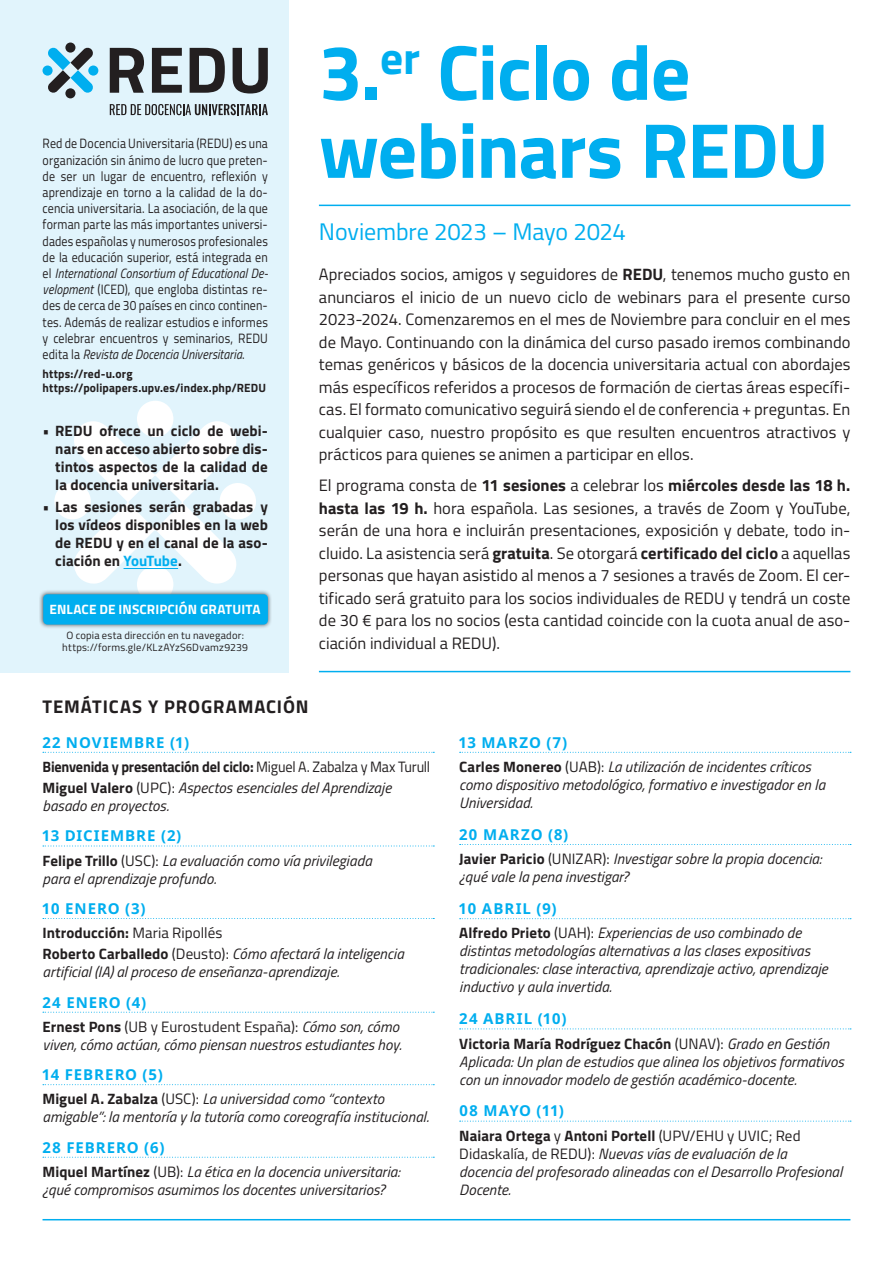
<style>
.page{position:relative;width:893px;height:1263px;background:#fff}
.page>*{position:absolute;margin:0;border:0;box-sizing:border-box;transform-origin:0 0}
.t1{font:700 78px/78px "Titillium Web";letter-spacing:-.015em;color:#00aeef}
.t2{font:24px "Titillium Web";letter-spacing:-.01em;color:#00aeef}
.t3{font:700 18.3px "Titillium Web";letter-spacing:.05em;color:#231f20}
.t4{font:16.5px/22.5px "Titillium Web";color:#231f20;text-align:justify}
.t5{font:italic 15px/18px "Titillium Web";letter-spacing:.005em;color:#231f20}
.t6{font:700 15px/18px "Titillium Web";letter-spacing:.005em;color:#231f20;text-align:justify}
.t7{font:700 15px "Noto Sans";letter-spacing:.065em;color:#00aeef}
.t8{font:700 15px/21.1px "Titillium Web";letter-spacing:-.015em;color:#231f20;scale:.95 1}
.t9{font:13.5px/16.2px "Titillium Web";letter-spacing:.01em;color:#231f20;text-align:justify;scale:.89 1}
.t10{font:700 13.5px "Titillium Web";letter-spacing:.01em;color:#fff}
.t11{font:700 12px/14.4px "Titillium Web";letter-spacing:.015em;color:#231f20}
.t12{font:10.5px/12.6px "Titillium Web";letter-spacing:.02em;color:#231f20;text-align:center}
.s1{font-style:italic}
.s2{font-weight:400}
.s3{color:#00aeef}
.s4{font-weight:700}
.s5{font-weight:400;font-style:italic}
.s6{font-weight:700;font-style:normal}
.s7{font-style:normal}
</style>
<div class="page">
<div style="left:0;top:0;width:288px;height:672px;background:#e1f4fc"></div>
<svg style="left:72px;top:419px;width:164px;height:166px"></svg>
<div style="left:219px;top:483px;width:37px;height:37px;background:#fff;border-radius:18px"></div>
<div style="left:137px;top:401px;width:36px;height:36px;background:#fff;border-radius:50%"></div>
<div style="left:54px;top:483px;width:37px;height:36px;background:#fff;border-radius:50%"></div>
<div style="left:137px;top:566px;width:36px;height:36px;background:#fff;border-radius:50%"></div>
<svg style="left:43px;top:752px;width:391px;height:1px"></svg>
<svg style="left:43px;top:845px;width:391px;height:1px"></svg>
<svg style="left:43px;top:918px;width:391px;height:1px"></svg>
<svg style="left:43px;top:1012px;width:391px;height:1px"></svg>
<svg style="left:43px;top:1084px;width:391px;height:1px"></svg>
<svg style="left:43px;top:1157px;width:391px;height:1px"></svg>
<svg style="left:460px;top:752px;width:391px;height:1px"></svg>
<svg style="left:460px;top:844px;width:391px;height:1px"></svg>
<svg style="left:460px;top:918px;width:391px;height:1px"></svg>
<svg style="left:460px;top:1028px;width:391px;height:1px"></svg>
<svg style="left:460px;top:1121px;width:391px;height:1px"></svg>
<hr style="left:124px;top:568px;width:54px;height:1px;background:#00aeef">
<div style="left:39px;top:590px;width:233px;height:39px;background:#231f20;opacity:.75"></div>
<div style="left:43px;top:594px;width:225px;height:30px;background:#00aeef;border-radius:4px"></div>
<hr style="left:319px;top:671px;width:531px;height:1px;background:#00aeef">
<hr style="left:43px;top:1219px;width:807px;height:1px;background:#00aeef">
<svg style="left:110px;top:48px;width:34px;height:45px"></svg>
<svg style="left:152px;top:48px;width:30px;height:45px"></svg>
<svg style="left:190px;top:48px;width:35px;height:45px"></svg>
<svg style="left:233px;top:48px;width:35px;height:46px"></svg>
<svg style="left:110px;top:104px;width:158px;height:11px"></svg>
<div style="left:65px;top:43px;width:10px;height:10px;background:#231f20;border-radius:50%"></div>
<div style="left:88px;top:66px;width:10px;height:10px;background:#00aeef;border-radius:50%"></div>
<div style="left:43px;top:66px;width:10px;height:10px;background:#00aeef;border-radius:50%"></div>
<div style="left:65px;top:88px;width:10px;height:10px;background:#231f20;border-radius:50%"></div>
<svg style="left:47px;top:47px;width:46px;height:46px"></svg>
<hr style="left:319px;top:205px;width:531px;height:1px;background:#00aeef">
<p class="t9" style="left:43px;top:135px;width:255px">Red de Docencia Universitaria (REDU) es una organización sin ánimo de lucro que preten&shy;de ser un lugar de encuentro, reflexión y aprendizaje en torno a la calidad de la do&shy;cencia universitaria. La asociación, de la que forman parte las más importantes universi&shy;dades españolas y numerosos profesionales de la educación superior, está integrada en el <span class="s1">International Consortium of Educational De&shy;velopment</span> (ICED), que engloba distintas re&shy;des de cerca de 30 países en cinco continen&shy;tes. Además de realizar estudios e informes y celebrar encuentros y seminarios, REDU edita la <span class="s1">Revista de Docencia Universitaria</span>.</p>
<p class="t11" style="left:43px;top:366px;width:225px">https://red-u.org https://polipapers.upv.es/index.php/REDU</p>
<p class="t6" style="left:55px;top:421px;width:214px;text-indent:-13px"><span class="s2">•</span> REDU ofrece un ciclo de webi&shy;nars en acceso abierto sobre dis&shy;tintos aspectos de la calidad de la docencia universitaria.</p>
<p class="t6" style="left:55px;top:497px;width:214px;text-indent:-13px"><span class="s2">•</span> Las sesiones serán grabadas y los vídeos disponibles en la web de REDU y en el canal de la aso&shy;ciación en <span class="s3">YouTube</span>.</p>
<p class="t10" style="left:49px;top:599px;width:212px">ENLACE DE INSCRIPCIÓN GRATUITA</p>
<p class="t12" style="left:62px;top:628px;width:187px">O copia esta dirección en tu navegador: https://forms.gle/KLzAYzS6Dvamz9239</p>
<h1 class="t1" style="left:319px;top:29px;width:511px">3.<sup>er</sup> Ciclo de webinars REDU</h1>
<h2 class="t2" style="left:319px;top:214px;width:309px">Noviembre 2023 – Mayo 2024</h2>
<p class="t4" style="left:319px;top:262px;width:533px">Apreciados socios, amigos y seguidores de <span class="s4">REDU</span>, tenemos mucho gusto en anunciaros el inicio de un nuevo ciclo de webinars para el presente curso 2023-2024. Comenzaremos en el mes de Noviembre para concluir en el mes de Mayo. Continuando con la dinámica del curso pasado iremos combinando temas genéricos y básicos de la docencia universitaria actual con abordajes más específicos referidos a procesos de formación de ciertas áreas específi&shy;cas. El formato comunicativo seguirá siendo el de conferencia + preguntas. En cualquier caso, nuestro propósito es que resulten encuentros atractivos y prácticos para quienes se animen a participar en ellos.</p>
<p class="t4" style="left:319px;top:474px;width:533px">El programa consta de <span class="s4">11 sesiones</span> a celebrar los <span class="s4">miércoles desde las 18 h. hasta las 19 h.</span> hora española. Las sesiones, a través de Zoom y YouTube, serán de una hora e incluirán presentaciones, exposición y debate, todo in&shy;cluido. La asistencia será <span class="s4">gratuita</span>. Se otorgará <span class="s4">certificado del ciclo</span> a aquellas personas que hayan asistido al menos a 7 sesiones a través de Zoom. El cer&shy;tificado será gratuito para los socios individuales de REDU y tendrá un coste de 30 € para los no socios (esta cantidad coincide con la cuota anual de aso&shy;ciación individual a REDU).</p>
<p class="t3" style="left:43px;top:692px;width:268px">TEMÁTICAS Y PROGRAMACIÓN</p>
<p class="t7" style="left:43px;top:731px;width:148px">22 NOVIEMBRE (1)</p>
<p class="t8" style="left:43px;top:755px;width:410px">Bienvenida y presentación del ciclo: <span class="s2">Miguel A. Zabalza y Max Turull<br></span>Miguel Valero <span class="s2">(UPC):</span> <span class="s5">Aspectos esenciales del Aprendizaje</span></p>
<p class="t5" style="left:43px;top:796px;width:128px">basado en proyectos.</p>
<p class="t7" style="left:43px;top:825px;width:140px">13 DICIEMBRE (2)</p>
<p class="t5" style="left:43px;top:851px;width:331px"><span class="s6">Felipe Trillo</span> <span class="s7">(USC):</span> La evaluación como vía privilegiada para el aprendizaje profundo.</p>
<p class="t7" style="left:43px;top:898px;width:104px">10 ENERO (3)</p>
<p class="t6" style="left:43px;top:921px;width:363px;line-height:21.1px">Introducción: <span class="s2">Maria Ripollés<br></span>Roberto Carballedo <span class="s2">(Deusto):</span> <span class="s5">Cómo afectará la inteligencia</span></p>
<p class="t5" style="left:43px;top:962px;width:298px">artificial (IA) al proceso de enseñanza-aprendizaje.</p>
<p class="t7" style="left:43px;top:991px;width:105px">24 ENERO (4)</p>
<p class="t5" style="left:43px;top:1017px;width:361px"><span class="s6">Ernest Pons</span> <span class="s7">(UB y Eurostudent España):</span> Cómo son, cómo viven, cómo actúan, cómo piensan nuestros estudiantes hoy.</p>
<p class="t7" style="left:43px;top:1064px;width:122px">14 FEBRERO (5)</p>
<p class="t5" style="left:43px;top:1089px;width:388px"><span class="s6">Miguel A. Zabalza</span> <span class="s7">(USC):</span> La universidad como “contexto amigable”: la mentoría y la tutoría como coreografía institucional.</p>
<p class="t7" style="left:43px;top:1136px;width:124px">28 FEBRERO (6)</p>
<p class="t5" style="left:43px;top:1162px;width:359px"><span class="s6">Miquel Martínez</span> <span class="s7">(UB):</span> La ética en la docencia universitaria: ¿qué compromisos asumimos los docentes universitarios?</p>
<p class="t7" style="left:459px;top:731px;width:110px">13 MARZO (7)</p>
<p class="t5" style="left:459px;top:757px;width:367px"><span class="s6">Carles Monereo</span> <span class="s7">(UAB):</span> La utilización de incidentes críticos como dispositivo metodológico, formativo e investigador en la<br>Universidad.</p>
<p class="t7" style="left:459px;top:824px;width:111px">20 MARZO (8)</p>
<p class="t5" style="left:459px;top:849px;width:364px"><span class="s6">Javier Paricio</span> <span class="s7">(UNIZAR):</span> Investigar sobre la propia docencia: ¿qué vale la pena investigar?</p>
<p class="t7" style="left:459px;top:898px;width:99px">10 ABRIL (9)</p>
<p class="t5" style="left:459px;top:923px;width:370px"><span class="s6">Alfredo Prieto</span> <span class="s7">(UAH):</span> Experiencias de uso combinado de distintas metodologías alternativas a las clases expositivas tradicionales: clase interactiva, aprendizaje activo, aprendizaje inductivo y aula invertida.</p>
<p class="t7" style="left:459px;top:1008px;width:109px">24 ABRIL (10)</p>
<p class="t5" style="left:459px;top:1033px;width:386px"><span class="s6">Victoria María Rodríguez Chacón</span> <span class="s7">(UNAV):</span> Grado en Gestión<br>Aplicada: Un plan de estudios que alinea los objetivos formativos con un innovador modelo de gestión académico-docente.</p>
<p class="t7" style="left:459px;top:1100px;width:106px">08 MAYO (11)</p>
<p class="t5" style="left:459px;top:1126px;width:385px"><span class="s6">Naiara Ortega</span> <span class="s7">y</span> <span class="s6">Antoni Portell</span> <span class="s7">(UPV/EHU y UVIC; Red Didaskalía, de REDU):</span> Nuevas vías de evaluación de la docencia del profesorado alineadas con el Desarrollo Profesional Docente.</p>
</div>
